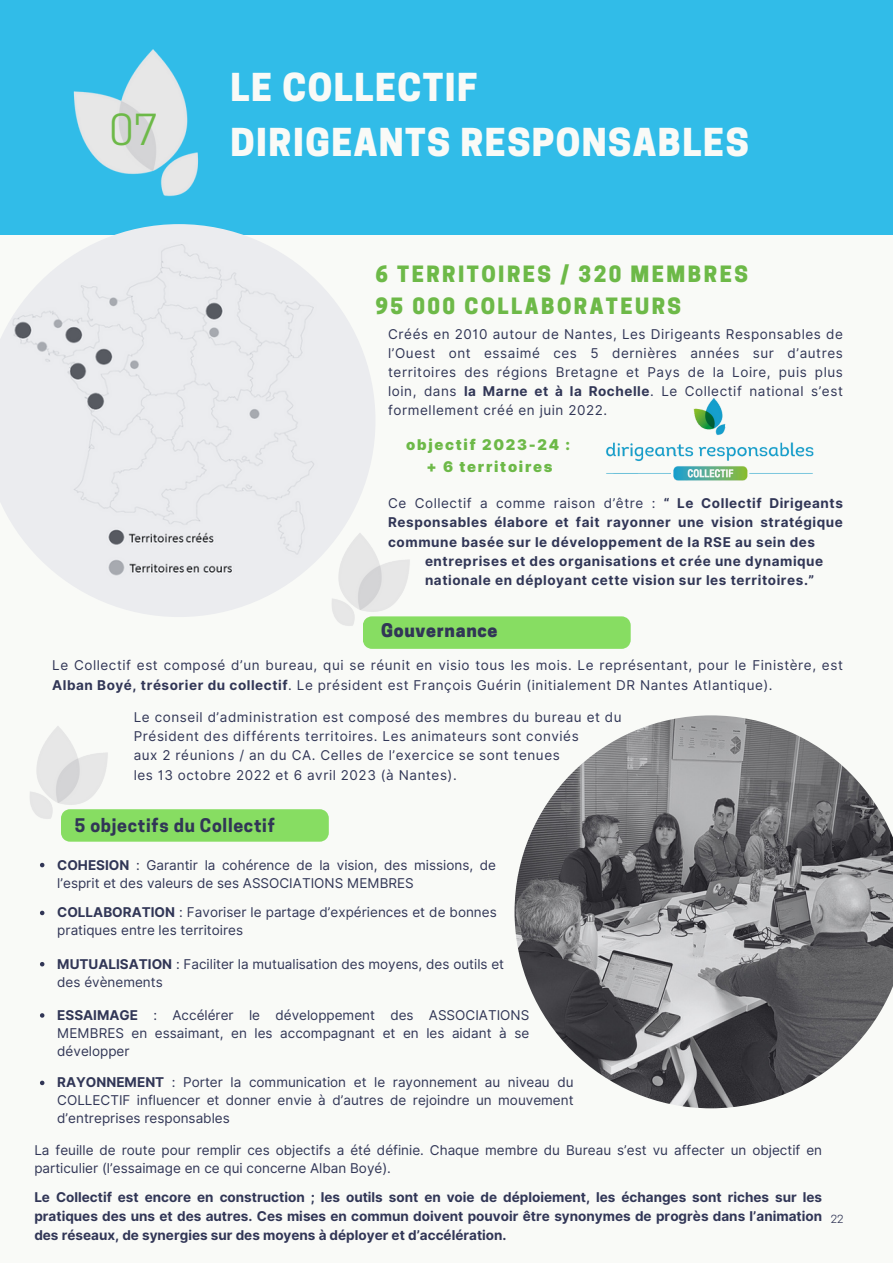
<style>
.page{position:relative;width:893px;height:1264px;background:#fff}
.page>*{position:absolute;margin:0;border:0;box-sizing:border-box;transform-origin:0 0}
.t1{font:40.2px "Cooper Hewitt";color:#6db948}
.t2{font:800 36.15px "Cooper Hewitt";letter-spacing:.04em;color:#f9faf7}
.t3{font:800 21.15px "Cooper Hewitt";letter-spacing:.115em;color:#6db948}
.t4{font:700 17.55px "Cooper Hewitt";letter-spacing:.04em;color:#313656}
.t5{font:800 17.55px "Cooper Hewitt";letter-spacing:.04em;color:#313656}
.t6{font:900 14.85px "Inter";letter-spacing:.115em;color:#6db948}
.t7{font:13.5px/18px "Inter";color:#313656}
.t8{font:700 13.5px/19px "Inter";letter-spacing:.04em;color:#313656;text-align:justify}
.t9{font:13.5px/20px "Inter";letter-spacing:.04em;color:#313656}
.t10{font:10.5px "Cooper Hewitt";color:#313656}
.s1{font-weight:700}
.s2{font-weight:400}
</style>
<div class="page">
<div style="left:0;top:0;width:892px;height:1262px;background:#f9faf7"></div>
<div style="left:0;top:0;width:892px;height:235px;background:#31bce8"></div>
<img style="left:335px;top:554px;width:75px;height:72px">
<div style="left:363px;top:616px;width:267px;height:33px;background:#87dd62"></div>
<img style="left:73px;top:49px;width:125px;height:148px">
<img style="left:30px;top:726px;width:78px;height:93px">
<div style="left:61px;top:809px;width:268px;height:32px;background:#87dd62"></div>
<img style="left:0;top:224px;width:375px;height:393px">
<img style="left:514px;top:715px;width:378px;height:393px">
<img style="left:606px;top:398px;width:208px;height:83px">
<svg style="left:40px;top:862px;width:4px;height:5px"></svg>
<svg style="left:40px;top:910px;width:4px;height:5px"></svg>
<svg style="left:40px;top:962px;width:4px;height:4px"></svg>
<svg style="left:40px;top:1013px;width:4px;height:4px"></svg>
<svg style="left:40px;top:1080px;width:4px;height:5px"></svg>
<p class="t1" style="left:110px;top:115px;width:50px">07</p>
<p class="t2" style="left:231px;top:74px;width:248px">LE COLLECTIF</p>
<p class="t2" style="left:231px;top:129px;width:519px">DIRIGEANTS RESPONSABLES</p>
<p class="t3" style="left:375px;top:266px;width:374px">6 TERRITOIRES / 320 MEMBRES</p>
<p class="t3" style="left:375px;top:298px;width:307px">95 000 COLLABORATEURS</p>
<p class="t7" style="left:388px;top:324px;width:456px;line-height:19px;text-align:justify">Créés en 2010 autour de Nantes, Les Dirigeants Responsables de l’Ouest ont essaimé ces 5 dernières années sur d’autres territoires des régions Bretagne et Pays de la Loire, puis plus loin, dans <span class="s1">la Marne et à la Rochelle</span>. Le Collectif national s’est formellement créé en juin 2022.</p>
<p class="t6" style="left:406px;top:435px;width:165px">objectif 2023-24 :</p>
<p class="t6" style="left:426px;top:458px;width:128px">+ 6 territoires</p>
<p class="t8" style="left:388px;top:494px;width:456px"><span class="s2">Ce Collectif a comme raison d’être :</span> “ Le Collectif Dirigeants Responsables élabore et fait rayonner une vision stratégique commune basée sur le développement de la RSE au sein des</p>
<p class="t8" style="left:425px;top:551px;width:400px">entreprises et des organisations et crée une dynamique</p>
<p class="t8" style="left:425px;top:570px;width:390px">nationale en déployant cette vision sur les territoires.”</p>
<p class="t5" style="left:381px;top:623px;width:118px">Gouvernance</p>
<p class="t9" style="left:52px;top:655px;width:792px">Le Collectif est composé d’un bureau, qui se réunit en visio tous les mois. Le représentant, pour le Finistère, est<br><span class="s1">Alban Boyé, trésorier du collectif</span>. Le président est François Guérin (initialement DR Nantes Atlantique).</p>
<p class="t9" style="left:134px;top:707px;width:489px;line-height:19px">Le conseil d’administration est composé des membres du bureau et du<br>Président des différents territoires. Les animateurs sont conviés</p>
<p class="t9" style="left:134px;top:745px;width:427px">aux 2 réunions / an du CA. Celles de l’exercice se sont tenues</p>
<p class="t9" style="left:134px;top:764px;width:324px">les 13 octobre 2022 et 6 avril 2023 (à Nantes).</p>
<p class="t4" style="left:75px;top:819px;width:201px">5 objectifs du Collectif</p>
<p class="t7" style="left:57px;top:855px;width:440px"><span class="s1">COHESION</span> : Garantir la cohérence de la vision, des missions, de l’esprit et des valeurs de ses ASSOCIATIONS MEMBRES</p>
<p class="t7" style="left:57px;top:903px;width:441px"><span class="s1">COLLABORATION</span> : Favoriser le partage d’expériences et de bonnes pratiques entre les territoires</p>
<p class="t7" style="left:57px;top:954px;width:448px"><span class="s1">MUTUALISATION</span> : Faciliter la mutualisation des moyens, des outils et des évènements</p>
<p class="t7" style="left:57px;top:1006px;width:473px;text-align:justify"><span class="s1">ESSAIMAGE</span> : Accélérer le développement des ASSOCIATIONS MEMBRES en essaimant, en les accompagnant et en les aidant à se développer</p>
<p class="t7" style="left:57px;top:1073px;width:518px;text-align:justify"><span class="s1">RAYONNEMENT</span> : Porter la communication et le rayonnement au niveau du COLLECTIF influencer et donner envie à d’autres de rejoindre un mouvement d’entreprises responsables</p>
<p class="t7" style="left:34px;top:1140px;width:789px;line-height:18.8px">La feuille de route pour remplir ces objectifs a été définie. Chaque membre du Bureau s’est vu affecter un objectif en particulier (l’essaimage en ce qui concerne Alban Boyé).</p>
<p class="t8" style="left:34px;top:1187px;width:789px">Le Collectif est encore en construction ; les outils sont en voie de déploiement, les échanges sont riches sur les pratiques des uns et des autres. Ces mises en commun doivent pouvoir être synonymes de progrès dans l’animation des réseaux, de synergies sur des moyens à déployer et d’accélération.</p>
<p class="t10" style="left:830px;top:1215px;width:14px">22</p>
</div>
